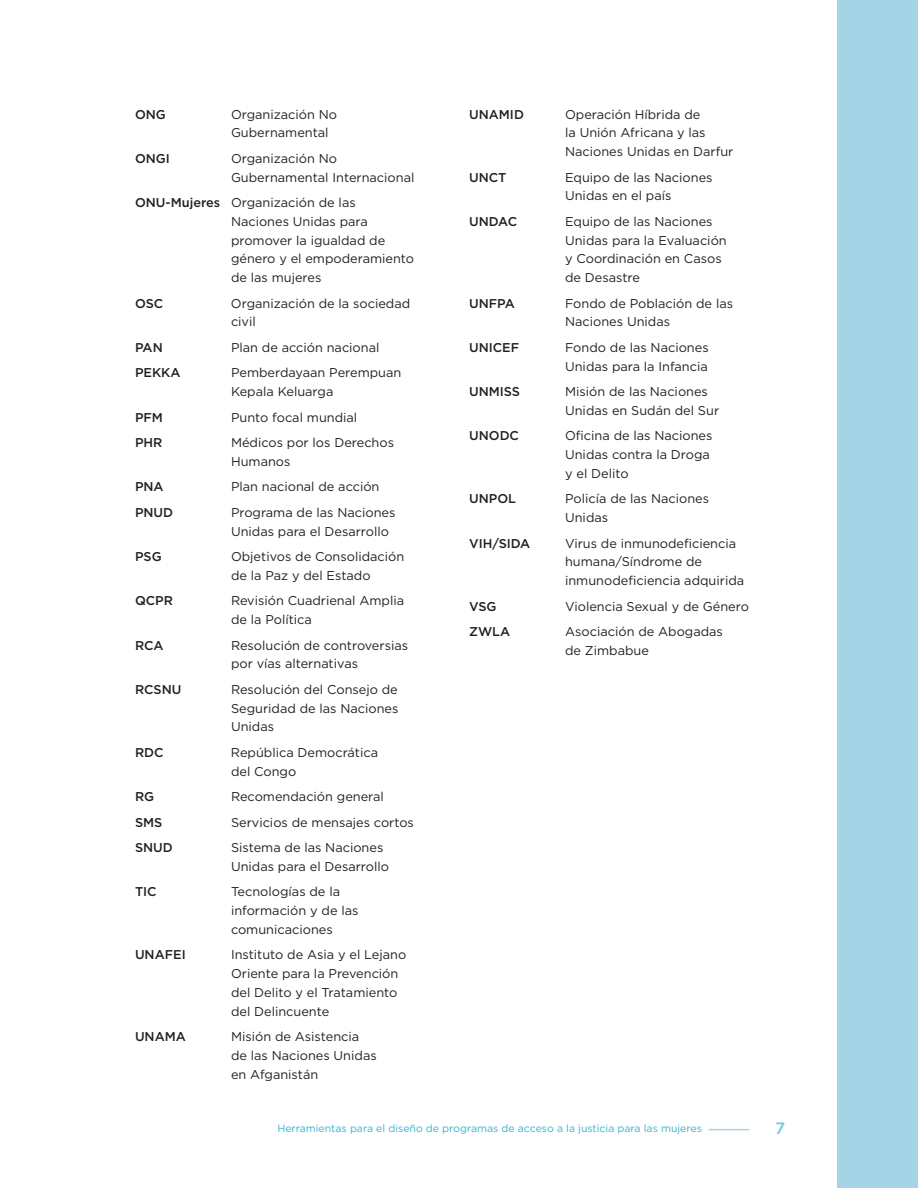
<style>
.page{position:relative;width:918px;height:1188px;background:#fff}
.page>*{position:absolute;margin:0;border:0;box-sizing:border-box;transform-origin:0 0}
.t1{font:500 16.5px "Gotham";color:#7ec7de}
.acronyms{font:12.75px/18.8px "Gotham";color:#231f20}
.acronyms-2{font:500 12.75px "Gotham";color:#231f20}
.t2{font:10.5px "Gotham";color:#32b5d2}
.s1{font-weight:500}
</style>
<div class="page">
<div style="left:837px;top:0;width:81px;height:1188px;background:#a4d5e7"></div>
<hr style="left:709px;top:1129px;width:40px;height:1px;background:#a4d5e7">
<p class="acronyms-2" style="left:135px;top:107px;width:32px">ONG</p>
<p class="acronyms" style="left:231px;top:104px;width:108px">Organización No<br>Gubernamental</p>
<p class="acronyms-2" style="left:135px;top:151px;width:36px">ONGI</p>
<p class="acronyms" style="left:231px;top:149px;width:185px">Organización No<br>Gubernamental Internacional</p>
<p class="acronyms" style="left:231px;top:193px;width:185px;text-indent:-96px"><span class="s1">ONU-Mujeres</span> Organización de las<br>Naciones Unidas para promover la igualdad de género y el empoderamiento de las mujeres</p>
<p class="acronyms-2" style="left:135px;top:296px;width:30px">OSC</p>
<p class="acronyms" style="left:231px;top:293px;width:181px">Organización de la sociedad civil</p>
<p class="acronyms-2" style="left:135px;top:340px;width:29px">PAN</p>
<p class="acronyms" style="left:231px;top:338px;width:150px">Plan de acción nacional</p>
<p class="acronyms-2" style="left:135px;top:366px;width:47px">PEKKA</p>
<p class="acronyms" style="left:231px;top:363px;width:172px">Pemberdayaan Perempuan<br>Kepala Keluarga</p>
<p class="acronyms-2" style="left:135px;top:410px;width:29px">PFM</p>
<p class="acronyms" style="left:231px;top:407px;width:128px">Punto focal mundial</p>
<p class="acronyms-2" style="left:135px;top:435px;width:29px">PHR</p>
<p class="acronyms" style="left:231px;top:433px;width:165px">Médicos por los Derechos<br>Humanos</p>
<p class="acronyms-2" style="left:135px;top:480px;width:30px">PNA</p>
<p class="acronyms" style="left:231px;top:477px;width:150px">Plan nacional de acción</p>
<p class="acronyms-2" style="left:135px;top:505px;width:40px">PNUD</p>
<p class="acronyms" style="left:231px;top:503px;width:166px">Programa de las Naciones<br>Unidas para el Desarrollo</p>
<p class="acronyms-2" style="left:135px;top:549px;width:28px">PSG</p>
<p class="acronyms" style="left:231px;top:547px;width:175px">Objetivos de Consolidación de la Paz y del Estado</p>
<p class="acronyms-2" style="left:135px;top:594px;width:39px">QCPR</p>
<p class="acronyms" style="left:231px;top:591px;width:175px">Revisión Cuadrienal Amplia de la Política</p>
<p class="acronyms-2" style="left:135px;top:638px;width:30px">RCA</p>
<p class="acronyms" style="left:231px;top:635px;width:179px">Resolución de controversias por vías alternativas</p>
<p class="acronyms-2" style="left:135px;top:682px;width:48px">RCSNU</p>
<p class="acronyms" style="left:231px;top:680px;width:169px;text-align:justify">Resolución del Consejo de Seguridad de las Naciones Unidas</p>
<p class="acronyms-2" style="left:135px;top:745px;width:30px">RDC</p>
<p class="acronyms" style="left:231px;top:743px;width:149px">República Democrática del Congo</p>
<p class="acronyms-2" style="left:135px;top:789px;width:21px">RG</p>
<p class="acronyms" style="left:231px;top:787px;width:154px">Recomendación general</p>
<p class="acronyms-2" style="left:135px;top:815px;width:29px">SMS</p>
<p class="acronyms" style="left:231px;top:812px;width:184px">Servicios de mensajes cortos</p>
<p class="acronyms-2" style="left:135px;top:840px;width:39px">SNUD</p>
<p class="acronyms" style="left:231px;top:838px;width:160px">Sistema de las Naciones<br>Unidas para el Desarrollo</p>
<p class="acronyms-2" style="left:135px;top:885px;width:23px">TIC</p>
<p class="acronyms" style="left:231px;top:882px;width:129px">Tecnologías de la información y de las comunicaciones</p>
<p class="acronyms-2" style="left:135px;top:948px;width:52px">UNAFEI</p>
<p class="acronyms" style="left:231px;top:945px;width:177px">Instituto de Asia y el Lejano<br>Oriente para la Prevención del Delito y el Tratamiento del Delincuente</p>
<p class="acronyms-2" style="left:135px;top:1029px;width:52px">UNAMA</p>
<p class="acronyms" style="left:231px;top:1027px;width:147px">Misión de Asistencia de las Naciones Unidas en Afganistán</p>
<p class="acronyms-2" style="left:469px;top:107px;width:56px">UNAMID</p>
<p class="acronyms" style="left:565px;top:104px;width:170px">Operación Híbrida de<br>la Unión Africana y las<br>Naciones Unidas en Darfur</p>
<p class="acronyms-2" style="left:469px;top:170px;width:39px">UNCT</p>
<p class="acronyms" style="left:565px;top:167px;width:149px">Equipo de las Naciones<br>Unidas en el país</p>
<p class="acronyms-2" style="left:469px;top:214px;width:50px">UNDAC</p>
<p class="acronyms" style="left:565px;top:212px;width:163px">Equipo de las Naciones<br>Unidas para la Evaluación y Coordinación en Casos de Desastre</p>
<p class="acronyms-2" style="left:469px;top:296px;width:47px">UNFPA</p>
<p class="acronyms" style="left:565px;top:293px;width:169px">Fondo de Población de las<br>Naciones Unidas</p>
<p class="acronyms-2" style="left:469px;top:340px;width:52px">UNICEF</p>
<p class="acronyms" style="left:565px;top:338px;width:145px">Fondo de las Naciones<br>Unidas para la Infancia</p>
<p class="acronyms-2" style="left:469px;top:384px;width:53px">UNMISS</p>
<p class="acronyms" style="left:565px;top:382px;width:156px">Misión de las Naciones<br>Unidas en Sudán del Sur</p>
<p class="acronyms-2" style="left:469px;top:429px;width:51px">UNODC</p>
<p class="acronyms" style="left:565px;top:426px;width:149px">Oficina de las Naciones<br>Unidas contra la Droga y el Delito</p>
<p class="acronyms-2" style="left:469px;top:492px;width:48px">UNPOL</p>
<p class="acronyms" style="left:565px;top:489px;width:146px">Policía de las Naciones<br>Unidas</p>
<p class="acronyms-2" style="left:469px;top:536px;width:63px">VIH/SIDA</p>
<p class="acronyms" style="left:565px;top:533px;width:181px">Virus de inmunodeficiencia humana/Síndrome de inmunodeficiencia adquirida</p>
<p class="acronyms-2" style="left:469px;top:599px;width:29px">VSG</p>
<p class="acronyms" style="left:565px;top:596px;width:185px">Violencia Sexual y de Género</p>
<p class="acronyms-2" style="left:469px;top:624px;width:43px">ZWLA</p>
<p class="acronyms" style="left:565px;top:622px;width:159px">Asociación de Abogadas de Zimbabue</p>
<p class="t2" style="left:277px;top:1122px;width:426px">Herramientas para el diseño de programas de acceso a la justicia para las mujeres</p>
<p class="t1" style="left:775px;top:1119px;width:12px">7</p>
</div>
